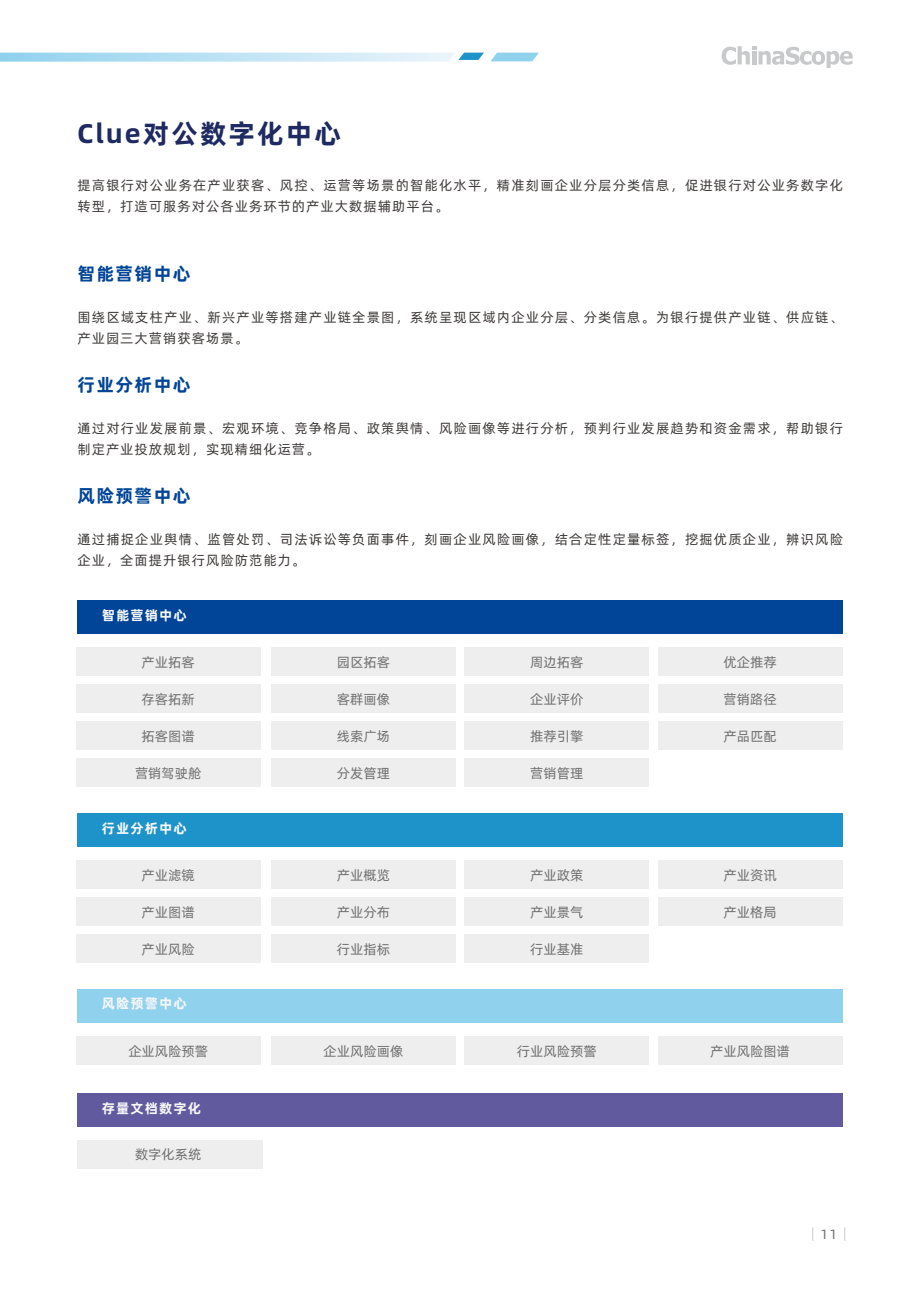
<style>
.page{position:relative;width:919px;height:1289px;background:#fff}
.page>*{position:absolute;margin:0;border:0;box-sizing:border-box;transform-origin:0 0}
.t1{font:700 27px "Alibaba Pu Hui Ti";letter-spacing:.075em;color:#1e2a61}
.t2{font:700 18px "Alibaba Pu Hui Ti";letter-spacing:.075em;color:#004597}
.t3{font:13.5px/21px "Alibaba Pu Hui Ti";letter-spacing:.085em;color:#3e3a39}
.t4{font:13.5px "Alibaba Pu Hui Ti";color:#717071}
.t5{font:700 13.5px "Alibaba Pu Hui Ti";letter-spacing:.075em;color:#f7f7f7}
.t6{font:200 13.5px "Ping Fang SC";color:#717071}
.s1{font-family:"Alibaba Pu Hui Ti";font-weight:400}
</style>
<div class="page">
<svg style="left:721px;top:46px;width:131px;height:22px"></svg>
<svg style="left:491px;top:53px;width:48px;height:8px"></svg>
<svg style="left:0;top:53px;width:484px;height:9px;background:#bde2f3"></svg>
<div style="left:77px;top:988px;width:765px;height:34px;background:#90d1ee"></div>
<div style="left:77px;top:1092px;width:765px;height:34px;background:#615a9f"></div>
<div style="left:77px;top:1139px;width:185px;height:29px;background:#eeeeef"></div>
<div style="left:657px;top:1035px;width:185px;height:29px;background:#eeeeef"></div>
<div style="left:76px;top:1035px;width:185px;height:29px;background:#eeeeef"></div>
<div style="left:271px;top:1035px;width:185px;height:29px;background:#eeeeef"></div>
<div style="left:464px;top:1035px;width:185px;height:29px;background:#eeeeef"></div>
<div style="left:77px;top:813px;width:765px;height:33px;background:#1e93ca"></div>
<div style="left:77px;top:600px;width:765px;height:34px;background:#004597"></div>
<div style="left:657px;top:647px;width:185px;height:29px;background:#eeeeef"></div>
<div style="left:657px;top:684px;width:185px;height:29px;background:#eeeeef"></div>
<div style="left:76px;top:647px;width:185px;height:29px;background:#eeeeef"></div>
<div style="left:271px;top:647px;width:185px;height:29px;background:#eeeeef"></div>
<div style="left:464px;top:647px;width:185px;height:29px;background:#eeeeef"></div>
<div style="left:76px;top:684px;width:185px;height:29px;background:#eeeeef"></div>
<div style="left:271px;top:684px;width:185px;height:29px;background:#eeeeef"></div>
<div style="left:464px;top:684px;width:185px;height:29px;background:#eeeeef"></div>
<div style="left:657px;top:721px;width:185px;height:29px;background:#eeeeef"></div>
<div style="left:76px;top:721px;width:185px;height:29px;background:#eeeeef"></div>
<div style="left:271px;top:721px;width:185px;height:29px;background:#eeeeef"></div>
<div style="left:464px;top:721px;width:185px;height:29px;background:#eeeeef"></div>
<div style="left:76px;top:758px;width:185px;height:29px;background:#eeeeef"></div>
<div style="left:271px;top:758px;width:185px;height:29px;background:#eeeeef"></div>
<div style="left:464px;top:758px;width:185px;height:29px;background:#eeeeef"></div>
<div style="left:657px;top:859px;width:185px;height:29px;background:#eeeeef"></div>
<div style="left:76px;top:859px;width:185px;height:29px;background:#eeeeef"></div>
<div style="left:271px;top:859px;width:185px;height:29px;background:#eeeeef"></div>
<div style="left:464px;top:859px;width:185px;height:29px;background:#eeeeef"></div>
<div style="left:657px;top:896px;width:185px;height:29px;background:#eeeeef"></div>
<div style="left:76px;top:896px;width:185px;height:29px;background:#eeeeef"></div>
<div style="left:271px;top:896px;width:185px;height:29px;background:#eeeeef"></div>
<div style="left:464px;top:896px;width:185px;height:29px;background:#eeeeef"></div>
<div style="left:76px;top:933px;width:185px;height:29px;background:#eeeeef"></div>
<div style="left:271px;top:933px;width:185px;height:29px;background:#eeeeef"></div>
<div style="left:464px;top:933px;width:185px;height:29px;background:#eeeeef"></div>
<h1 class="t1" style="left:77px;top:112px;width:265px">Clue对公数字化中心</h1>
<p class="t3" style="left:77px;top:174px;width:767px">提高银行对公业务在产业获客、风控、运营等场景的智能化水平，精准刻画企业分层分类信息，促进银行对公业务数字化转型，打造可服务对公各业务环节的产业大数据辅助平台。</p>
<h2 class="t2" style="left:77px;top:259px;width:115px">智能营销中心</h2>
<p class="t3" style="left:77px;top:306px;width:767px">围绕区域支柱产业、新兴产业等搭建产业链全景图，系统呈现区域内企业分层、分类信息。为银行提供产业链、供应链、产业园三大营销获客场景。</p>
<h2 class="t2" style="left:77px;top:370px;width:115px">行业分析中心</h2>
<p class="t3" style="left:77px;top:417px;width:767px">通过对行业发展前景、宏观环境、竞争格局、政策舆情、风险画像等进行分析，预判行业发展趋势和资金需求，帮助银行制定产业投放规划，实现精细化运营。</p>
<h2 class="t2" style="left:77px;top:481px;width:115px">风险预警中心</h2>
<p class="t3" style="left:77px;top:528px;width:767px">通过捕捉企业舆情、监管处罚、司法诉讼等负面事件，刻画企业风险画像，结合定性定量标签，挖掘优质企业，辨识风险企业，全面提升银行风险防范能力。</p>
<p class="t5" style="left:102px;top:604px;width:86px">智能营销中心</p>
<p class="t4" style="left:530px;top:652px;width:55px">周边拓客</p>
<p class="t4" style="left:142px;top:652px;width:55px">产业拓客</p>
<p class="t4" style="left:337px;top:652px;width:55px">园区拓客</p>
<p class="t4" style="left:142px;top:689px;width:55px">存客拓新</p>
<p class="t4" style="left:337px;top:689px;width:55px">客群画像</p>
<p class="t4" style="left:530px;top:689px;width:55px">企业评价</p>
<p class="t4" style="left:142px;top:726px;width:55px">拓客图谱</p>
<p class="t4" style="left:337px;top:726px;width:55px">线索广场</p>
<p class="t4" style="left:530px;top:726px;width:55px">推荐引擎</p>
<p class="t4" style="left:723px;top:726px;width:55px">产品匹配</p>
<p class="t4" style="left:135px;top:763px;width:68px">营销驾驶舱</p>
<p class="t4" style="left:337px;top:763px;width:55px">分发管理</p>
<p class="t4" style="left:530px;top:763px;width:55px">营销管理</p>
<p class="t4" style="left:723px;top:652px;width:55px">优企推荐</p>
<p class="t4" style="left:723px;top:689px;width:55px">营销路径</p>
<p class="t5" style="left:102px;top:817px;width:86px">行业分析中心</p>
<p class="t4" style="left:142px;top:865px;width:55px">产业滤镜</p>
<p class="t4" style="left:337px;top:865px;width:55px">产业概览</p>
<p class="t4" style="left:530px;top:865px;width:55px">产业政策</p>
<p class="t4" style="left:723px;top:865px;width:55px">产业资讯</p>
<p class="t4" style="left:142px;top:902px;width:55px">产业图谱</p>
<p class="t4" style="left:337px;top:902px;width:55px">产业分布</p>
<p class="t4" style="left:530px;top:902px;width:55px">产业景气</p>
<p class="t4" style="left:723px;top:902px;width:55px">产业格局</p>
<p class="t4" style="left:142px;top:939px;width:55px">产业风险</p>
<p class="t4" style="left:337px;top:939px;width:55px">行业指标</p>
<p class="t4" style="left:530px;top:939px;width:55px">行业基准</p>
<p class="t5" style="left:102px;top:992px;width:86px">风险预警中心</p>
<p class="t4" style="left:128px;top:1040px;width:81px">企业风险预警</p>
<p class="t4" style="left:323px;top:1040px;width:81px">企业风险画像</p>
<p class="t4" style="left:517px;top:1040px;width:81px">行业风险预警</p>
<p class="t4" style="left:710px;top:1040px;width:81px">产业风险图谱</p>
<p class="t5" style="left:102px;top:1097px;width:101px">存量文档数字化</p>
<p class="t4" style="left:135px;top:1144px;width:68px">数字化系统</p>
<p class="t6" style="left:806px;top:1225px;width:47px">｜<span class="s1">11</span>｜</p>
</div>
